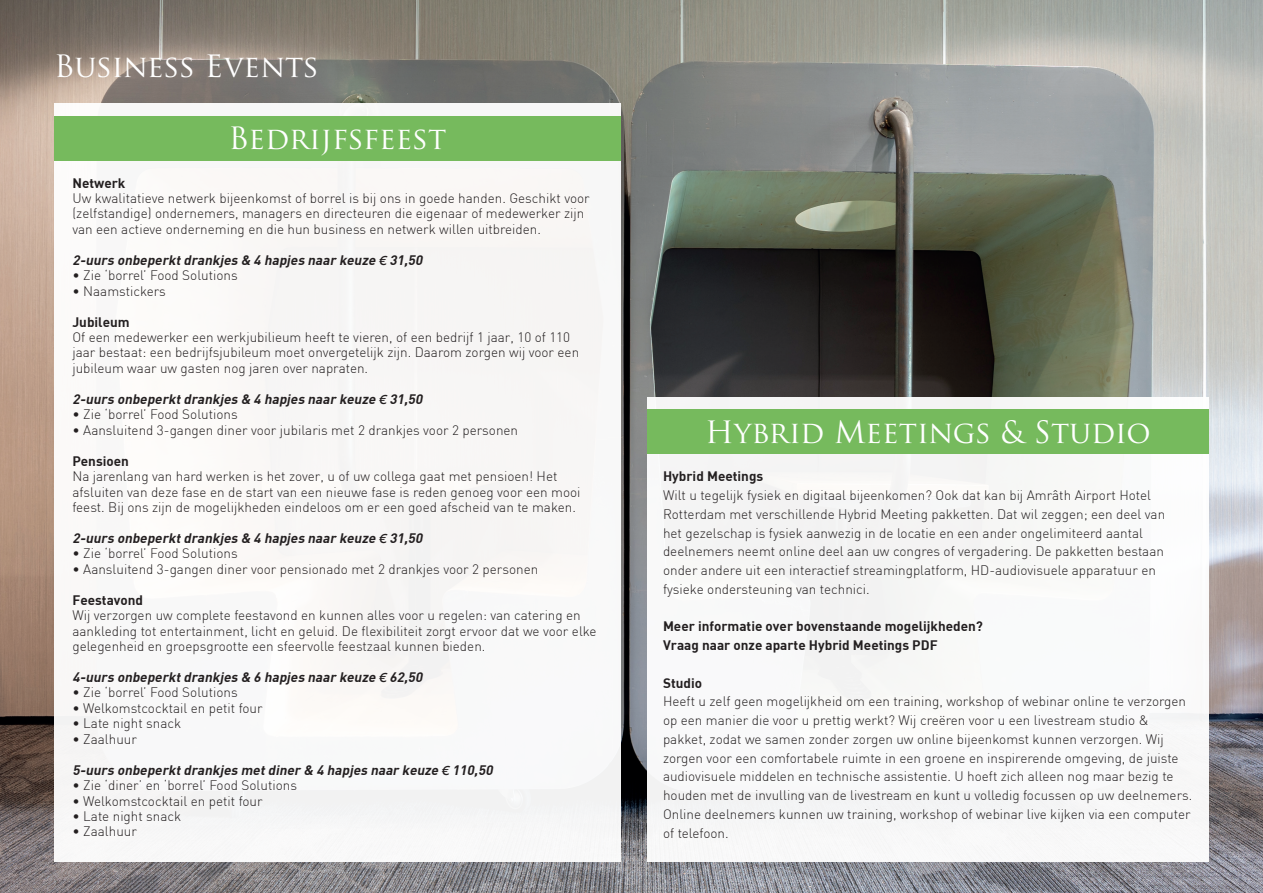
<style>
.page{position:relative;width:1263px;height:893px;background:#fff}
.page>*{position:absolute;margin:0;border:0;box-sizing:border-box;transform-origin:0 0}
.t1{font:30px "Trajan Pro";color:#fff}
.t2{font:300 13.5px/18.8px "DIN";color:#231f20}
.t3{font:italic 13.5px "DIN Bold";color:#231f20}
.t4{font:13.5px/18.8px "DIN Bold";color:#231f20}
.s1{font-family:"Futura PT";font-weight:500}
</style>
<div class="page">
<img style="left:0;top:0;width:1263px;height:893px">
<div style="left:54px;top:103px;width:567px;height:758px;background:#f8f8f7"></div>
<div style="left:54px;top:116px;width:567px;height:44px;background:#76ba5d"></div>
<div style="left:647px;top:397px;width:562px;height:464px;background:#f8f9f8"></div>
<div style="left:647px;top:410px;width:562px;height:44px;background:#76ba5d"></div>
<h1 class="t1" style="left:54px;top:47px;width:266px">Business Events</h1>
<h1 class="t1" style="left:228px;top:119px;width:219px">Bedrijfsfeest</h1>
<p class="t4" style="left:72px;top:173px;width:55px">Netwerk</p>
<p class="t2" style="left:72px;top:190px;width:519px;line-height:15.5px">Uw kwalitatieve netwerk bijeenkomst of borrel is bij ons in goede handen. Geschikt voor (zelfstandige) ondernemers, managers en directeuren die eigenaar of medewerker zijn van een actieve onderneming en die hun business en netwerk willen uitbreiden.</p>
<p class="t3" style="left:72px;top:251px;width:355px">2-uurs onbeperktdrankjes &amp; 4 hapjes naar keuze <span class="s1">€</span> 31,50</p>
<p class="t2" style="left:72px;top:266px;width:167px">• Zie ‘borrel’ Food Solutions</p>
<p class="t2" style="left:72px;top:281px;width:95px">• Naamstickers</p>
<p class="t4" style="left:72px;top:312px;width:59px">Jubileum</p>
<p class="t2" style="left:72px;top:329px;width:508px;line-height:15.5px">Of een medewerker een werkjubilieum heeft te vieren, of een bedrijf 1 jaar, 10 of 110 jaar bestaat: een bedrijfsjubileum moet onvergetelijk zijn. Daarom zorgen wij voor een jubileum waar uw gasten nog jaren over napraten.</p>
<p class="t3" style="left:72px;top:390px;width:355px">2-uurs onbeperktdrankjes &amp; 4 hapjes naar keuze <span class="s1">€</span> 31,50</p>
<p class="t2" style="left:72px;top:405px;width:167px">• Zie ‘borrel’ Food Solutions</p>
<p class="t2" style="left:72px;top:420px;width:447px">• Aansluitend 3-gangen diner voor jubilaris met 2 drankjes voor 2 personen</p>
<p class="t4" style="left:72px;top:451px;width:58px">Pensioen</p>
<p class="t2" style="left:72px;top:468px;width:510px;line-height:15.5px">Na jarenlang van hard werken is het zover, u of uw collega gaat met pensioen! Het afsluiten van deze fase en de start van een nieuwe fase is reden genoeg voor een mooi feest. Bij ons zijn de mogelijkheden eindeloos om er een goed afscheid van te maken.</p>
<p class="t3" style="left:72px;top:529px;width:355px">2-uurs onbeperktdrankjes &amp; 4 hapjes naar keuze <span class="s1">€</span> 31,50</p>
<p class="t2" style="left:72px;top:544px;width:167px">• Zie ‘borrel’ Food Solutions</p>
<p class="t2" style="left:72px;top:559px;width:467px">• Aansluitend 3-gangen diner voor pensionado met 2 drankjes voor 2 personen</p>
<p class="t4" style="left:72px;top:590px;width:72px">Feestavond</p>
<p class="t2" style="left:72px;top:607px;width:526px;line-height:15.5px">Wij verzorgen uw complete feestavond en kunnen alles voor u regelen: van catering en aankleding tot entertainment, licht en geluid. De flexibiliteit zorgt ervoor dat we voor elke gelegenheid en groepsgrootte een sfeervolle feestzaal kunnen bieden.</p>
<p class="t3" style="left:72px;top:668px;width:355px">4-uurs onbeperktdrankjes &amp; 6 hapjes naar keuze <span class="s1">€</span> 62,50</p>
<p class="t2" style="left:72px;top:683px;width:167px">• Zie ‘borrel’ Food Solutions</p>
<p class="t2" style="left:72px;top:698px;width:192px">• Welkomstcocktail en petit four</p>
<p class="t2" style="left:72px;top:714px;width:110px">• Late night snack</p>
<p class="t2" style="left:72px;top:729px;width:66px">• Zaalhuur</p>
<p class="t3" style="left:72px;top:761px;width:425px">5-uurs onbeperktdrankjes metdiner &amp; 4 hapjes naar keuze <span class="s1">€</span> 110,50</p>
<p class="t2" style="left:72px;top:776px;width:226px">• Zie ‘diner’ en ‘borrel’ Food Solutions</p>
<p class="t2" style="left:72px;top:791px;width:192px">• Welkomstcocktail en petit four</p>
<p class="t2" style="left:72px;top:807px;width:110px">• Late night snack</p>
<p class="t2" style="left:72px;top:822px;width:66px">• Zaalhuur</p>
<h1 class="t1" style="left:705px;top:413px;width:447px">Hybrid Meetings &amp; Studio</h1>
<p class="t4" style="left:663px;top:466px;width:102px">Hybrid Meetings</p>
<p class="t2" style="left:663px;top:486px;width:504px">Wilt u tegelijk fysiek en digitaal bijeenkomen? Ook dat kan bij Amrâth Airport Hotel Rotterdam met verschillende Hybrid Meeting pakketten. Dat wil zeggen; een deel van het gezelschap is fysiek aanwezig in de locatie en een ander ongelimiteerd aantal deelnemers neemt online deel aan uw congres of vergadering. De pakketten bestaan onder andere uit een interactief streamingplatform, HD-audiovisuele apparatuur en fysieke ondersteuning van technici.</p>
<p class="t4" style="left:663px;top:616px;width:321px">Meer informatie over bovenstaande mogelijkheden?<br>Vraag naar onze aparte Hybrid Meetings PDF</p>
<p class="t4" style="left:663px;top:673px;width:41px">Studio</p>
<p class="t2" style="left:663px;top:692px;width:531px">Heeft u zelf geen mogelijkheid om een training, workshop of webinar online te verzorgen op een manier die voor u prettig werkt? Wij creëren voor u een livestream studio &amp; pakket, zodat we samen zonder zorgen uw online bijeenkomst kunnen verzorgen. Wij zorgen voor een comfortabele ruimte in een groene en inspirerende omgeving, de juiste audiovisuele middelen en technische assistentie. U hoeft zich alleen nog maar bezig te houden met de invulling van de livestream en kunt u volledig focussen op uw deelnemers.<br>Online deelnemers kunnen uw training, workshop of webinar live kijken via een computer of telefoon.</p>
</div>
